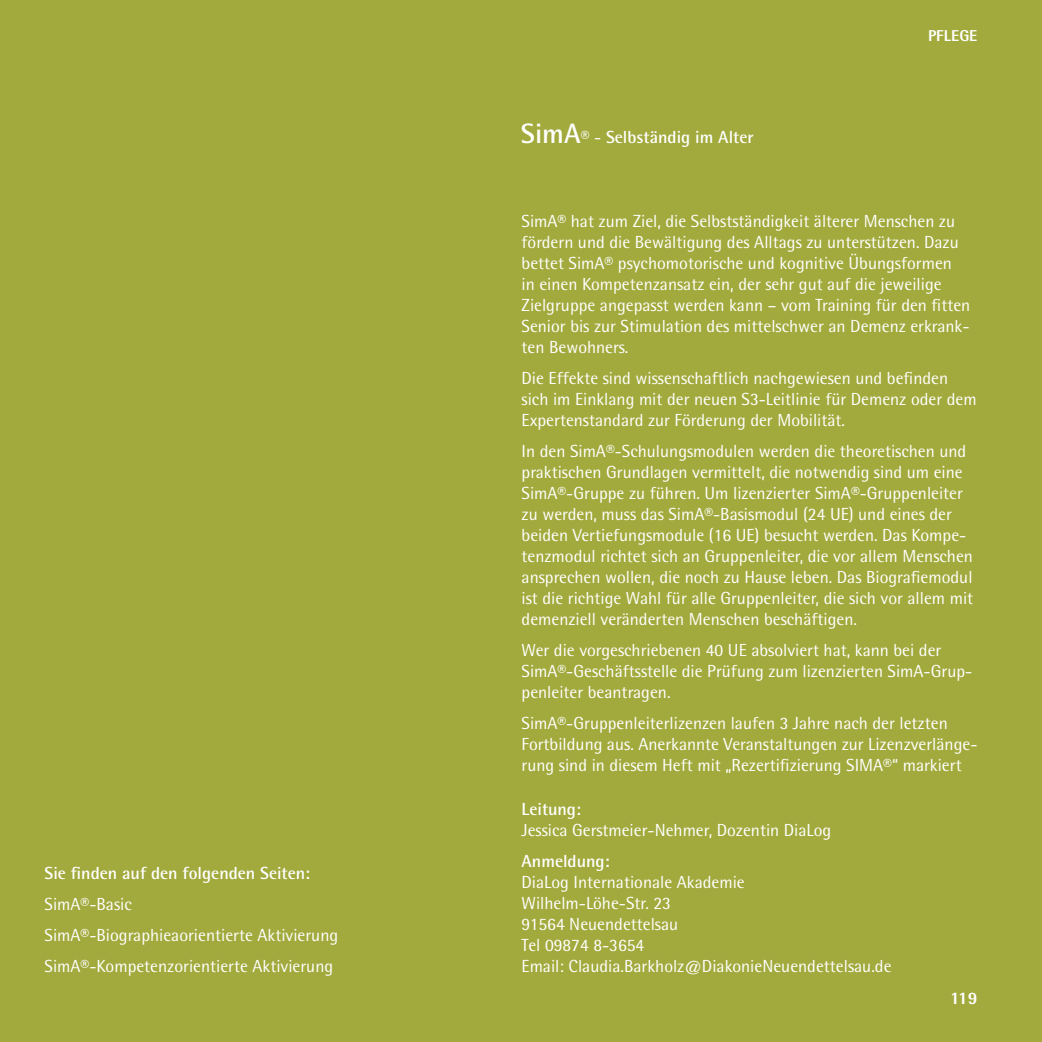
<style>
.page{position:relative;width:1042px;height:1042px;background:#fff}
.page>*{position:absolute;margin:0;border:0;box-sizing:border-box;transform-origin:0 0}
.t1{font:17.5px/21px "Rotis Semi Sans Std";color:#fff}
.t2{font:700 17.5px "Rotis Semi Sans Std";color:#fff}
.t3{font:800 17.5px "Rotis Semi Sans Std";color:#fff}
.t4{font:800 15.75px "Rotis Semi Sans Std";color:#fff}
.s1{font-size:28px}
.s2{font-weight:400}
</style>
<div class="page">
<div style="left:1px;top:0;width:1041px;height:1042px;background:#a2aa3d"></div>
<p class="t2" style="left:45px;top:862px;width:267px">Sie finden auf den folgenden Seiten:</p>
<p class="t1" style="left:45px;top:888px;width:295px;line-height:31px">SimA®-Basic<br>SimA®-Biographieaorientierte Aktivierung<br>SimA®-Kompetenzorientierte Aktivierung</p>
<p class="t2" style="left:521px;top:127px;width:234px"><span class="s1">SimA</span><span class="s2">® -</span> Selbständig im Alter</p>
<p class="t4" style="left:928px;top:25px;width:49px">PFLEGE</p>
<p class="t1" style="left:521px;top:211px;width:450px">SimA® hat zum Ziel, die Selbstständigkeit älterer Menschen zu fördern und die Bewältigung des Alltags zu unterstützen. Dazu bettet SimA® psychomotorische und kognitive Übungsformen<br>in einen Kompetenzansatz ein, der sehr gut auf die jeweilige Zielgruppe angepasst werden kann – vom Training für den fitten Senior bis zur Stimulation des mittelschwer an Demenz erkrank&shy;ten Bewohners.</p>
<p class="t1" style="left:521px;top:367px;width:457px">Die Effekte sind wissenschaftlich nachgewiesen und befinden sich im Einklang mit der neuen S3-Leitlinie für Demenz oder dem<br>Expertenstandard zur Förderung der Mobilität.</p>
<p class="t1" style="left:521px;top:440px;width:453px">I n den SimA®-Schulungsmodulen werden die theoretischen und praktischen Grundlagen vermittelt, die notwendig sind um eine SimA®-Gruppe zu führen. Um lizenzierter SimA®-Gruppenleiter zu werden, muss das SimA®-Basismodul (24 UE) und eines der beiden Vertiefungsmodule (16 UE) besucht werden. Das Kompe&shy;tenzmodul richtet sich an Gruppenleiter, die vor allem Menschen ansprechen wollen, die noch zu Hause leben. Das Biografiemodul ist die richtige Wahl für alle Gruppenleiter, die sich vor allem mit demenziell veränderten Menschen beschäftigen.</p>
<p class="t1" style="left:521px;top:639px;width:452px">Wer die vorgeschriebenen 40 UE absolviert hat, kann bei der<br>SimA®-Geschäftsstelle die Prüfung zum lizenzierten SimA-Grup&shy;penleiter beantragen.</p>
<p class="t1" style="left:521px;top:712px;width:457px">SimA®-Gruppenleiterlizenzen laufen 3 Jahre nach der letzten<br>Fortbildung aus. Anerkannte Veranstaltungen zur Lizenzverlänge&shy;rung sind in diesem Heft mit „Rezertifizierung SIMA</p>
<p class="t1" style="left:883px;top:754px;width:80px">®“ markiert</p>
<p class="t2" style="left:521px;top:798px;width:61px">Leitung:</p>
<p class="t1" style="left:521px;top:819px;width:311px">Jessica Gerstmeier-Nehmer, Dozentin DiaLog</p>
<p class="t2" style="left:521px;top:850px;width:89px">Anmeldung:</p>
<p class="t1" style="left:521px;top:871px;width:371px">DiaLog I nternationale Akademie<br>Wilhelm-Löhe-Str. 23<br>91564 Neuendettelsau<br>Tel 09874 8-3654<br>Email: Claudia.Barkholz@DiakonieNeuendettelsau.de</p>
<p class="t3" style="left:950px;top:987px;width:29px">119</p>
</div>
